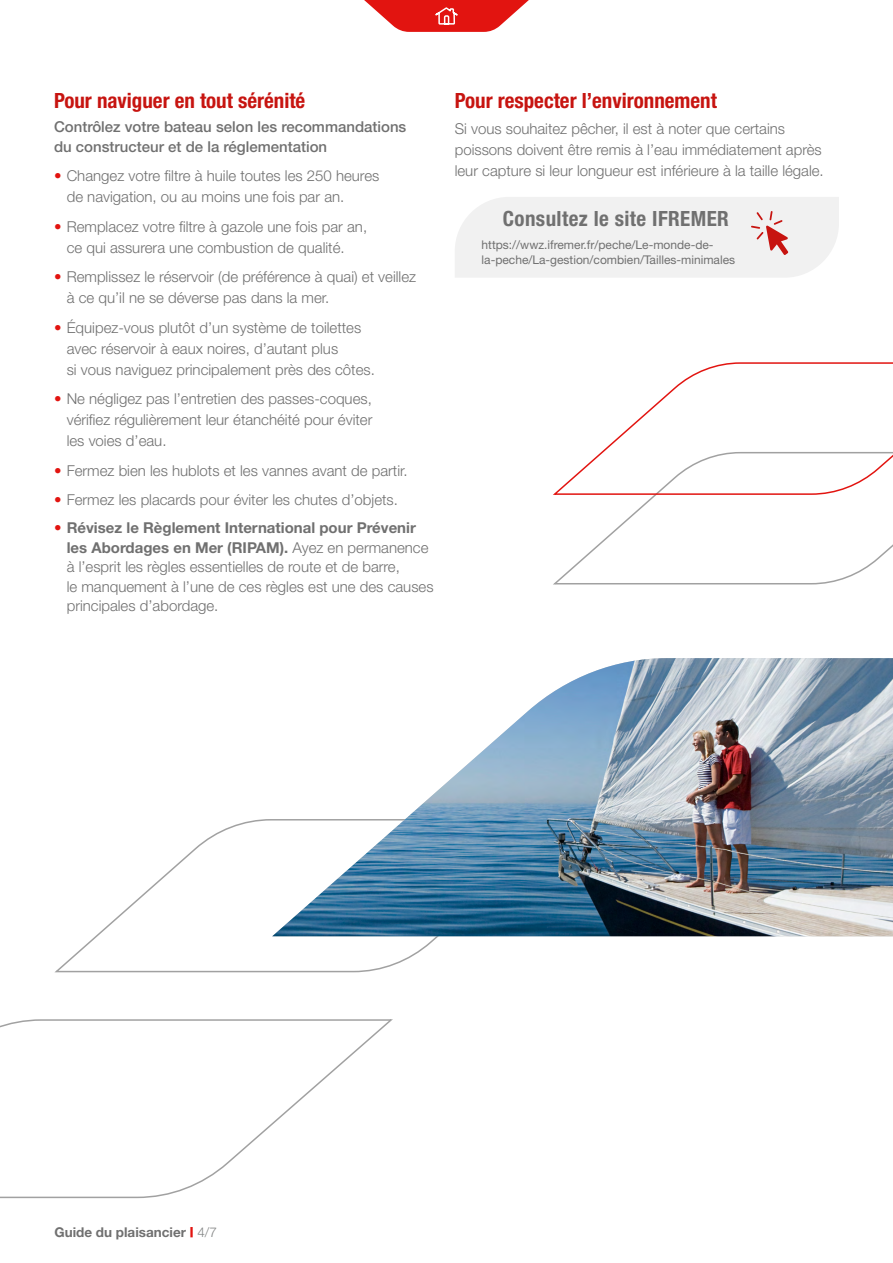
<style>
.page{position:relative;width:893px;height:1263px;background:#fff}
.page>*{position:absolute;margin:0;border:0;box-sizing:border-box;transform-origin:0 0}
.t1{font:700 condensed 21px "Helvetica Neue LT Std";color:#c71410}
.t2{font:700 condensed 21px "Helvetica Neue LT Std";letter-spacing:.02em;color:#707070}
.t3{font:300 15px/21px "Helvetica Neue LT Std";color:#707070}
.t4{font:500 15px/19.5px "Helvetica Neue LT Std";color:#707070}
.t5{font:700 13.5px "Helvetica Neue LT Std";color:#707070}
.t6{font:12px/15px "Helvetica Neue LT Std";color:#707070}
.s1{font-weight:700;color:#e21410}
.s2{font-weight:700}
.s3{font-weight:900;font-stretch:expanded;color:#e21410}
.s4{font-weight:300;color:#818383}
</style>
<div class="page">
<svg style="left:364px;top:0;width:165px;height:32px"></svg>
<div style="left:455px;top:197px;width:384px;height:80px;background:#f1f1f1"></div>
<svg style="left:0;top:1019px;width:393px;height:180px"></svg>
<svg style="left:553px;top:496px;width:340px;height:89px"></svg>
<svg style="left:553px;top:362px;width:340px;height:134px"></svg>
<svg style="left:54px;top:819px;width:521px;height:154px"></svg>
<img style="left:272px;top:658px;width:621px;height:278px">
<h1 class="t1" style="left:54px;top:88px;width:253px">Pour naviguer en tout sérénité</h1>
<p class="t4" style="left:54px;top:117px;width:354px">Contrôlez votre bateau selon les recommandations du constructeur et de la réglementation</p>
<p class="t3" style="left:67px;top:165px;width:314px;text-indent:-13px"><span class="s1">•</span> Changez votre filtre à huile toutes les 250 heures de navigation, ou au moins une fois par an.</p>
<p class="t3" style="left:67px;top:215px;width:302px;text-indent:-13px"><span class="s1">•</span> Remplacez votre filtre à gazole une fois par an, ce qui assurera une combustion de qualité.</p>
<p class="t3" style="left:67px;top:266px;width:351px;text-indent:-13px"><span class="s1">•</span> Remplissez le réservoir (de préférence à quai) et veillez à ce qu’il ne se déverse pas dans la mer.</p>
<p class="t3" style="left:67px;top:316px;width:310px;text-indent:-13px"><span class="s1">•</span> Équipez-vous plutôt d’un système de toilettes avec réservoir à eaux noires, d’autant plus<br>si vous naviguez principalement près des côtes.</p>
<p class="t3" style="left:67px;top:388px;width:307px;text-align:justify;text-indent:-13px"><span class="s1">•</span> Ne négligez pas l’entretien des passes-coques, vérifiez régulièrement leur étanchéité pour éviter les voies d’eau.</p>
<p class="t3" style="left:54px;top:459px;width:355px"><span class="s1">•</span> Fermez bien les hublots et les vannes avant de partir.</p>
<p class="t3" style="left:54px;top:489px;width:345px"><span class="s1">•</span> Fermez les placards pour éviter les chutes d’objets.</p>
<p class="t3" style="left:67px;top:518px;width:368px;line-height:19.5px;text-indent:-13px"><span class="s1">•</span> <span class="s2">Révisez le Règlement International pour Prévenir les Abordages en Mer (RIPAM).</span> Ayez en permanence à l’esprit les règles essentielles de route et de barre,<br>le manquement à l’une de ces règles est une des causes principales d’abordage.</p>
<h1 class="t1" style="left:455px;top:88px;width:264px">Pour respecter l’environnement</h1>
<p class="t3" style="left:455px;top:117px;width:371px">Si vous souhaitez pêcher, il est à noter que certains poissons doivent être remis à l’eau immédiatement après leur capture si leur longueur est inférieure à la taille légale.</p>
<h1 class="t2" style="left:503px;top:205px;width:228px">Consultez le site IFREMER</h1>
<p class="t6" style="left:482px;top:237px;width:255px">https://wwz.ifremer.fr/peche/Le-monde-de&shy;la-peche/La-gestion/combien/Tailles-minimales</p>
<p class="t5" style="left:54px;top:1224px;width:164px">Guide du plaisancier <span class="s3">|</span> <span class="s4">4/7</span></p>
</div>
